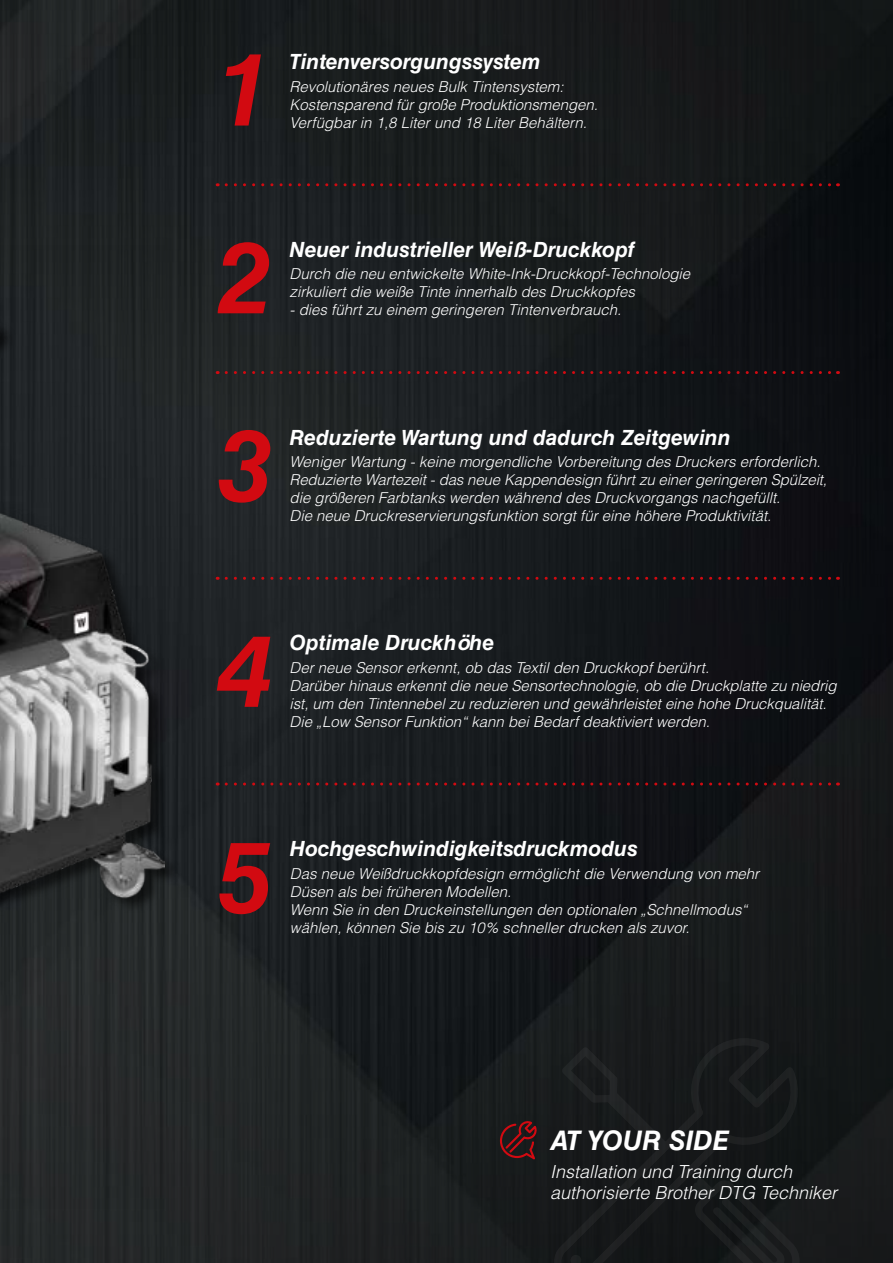
<style>
.page{position:relative;width:893px;height:1263px;background:#fff}
.page>*{position:absolute;margin:0;border:0;box-sizing:border-box;transform-origin:0 0}
.t1{font:italic 700 99.6px/205.8px "Helvetica LT Std";color:#d20a11}
.t2{font:italic 700 27px "Helvetica LT Std";color:#fff}
.t3{font:italic 700 21px "Helvetica LT Std";color:#fff}
.t4{font:italic 300 18px/21.6px "Helvetica LT Std";color:#fff}
.t5{font:italic 300 15px/18px "Helvetica LT Std";color:#fff}
</style>
<div class="page">
<img style="left:0;top:0;width:893px;height:1263px">
<img style="left:0;top:245px;width:165px;height:964px">
<div style="left:28px;top:515px;width:153px;height:398px;background:#000;opacity:.55"></div>
<svg style="left:552px;top:1033px;width:247px;height:230px;background:#161819"></svg>
<svg style="left:562px;top:1047px;width:107px;height:107px;background:#191b1c"></svg>
<svg style="left:693px;top:1178px;width:107px;height:85px;background:#171a1b"></svg>
<svg style="left:570px;top:1255px;width:11px;height:8px"></svg>
<svg style="left:500px;top:1120px;width:37px;height:39px"></svg>
<svg style="left:226px;top:183px;width:612px;height:3px;background:#441619"></svg>
<svg style="left:226px;top:371px;width:612px;height:3px;background:#46171a"></svg>
<svg style="left:226px;top:577px;width:612px;height:3px;background:#44161a"></svg>
<svg style="left:226px;top:782px;width:612px;height:3px;background:#3f1519"></svg>
<h1 class="t1" style="left:217px;top:-14px;width:57px">1</h1>
<h3 class="t3" style="left:290px;top:49px;width:252px">Tintenversorgungssystem</h3>
<p class="t5" style="left:290px;top:77px;width:310px">Revolutionäres neues Bulk Tintensystem:<br>Kostensparend für große Produktionsmengen.<br>Verfügbar in 1,8 Liter und 18 Liter Behältern.</p>
<h1 class="t1" style="left:217px;top:174px;width:57px">2</h1>
<h3 class="t3" style="left:290px;top:237px;width:347px">Neuer industrieller Weiß-Druckkopf</h3>
<p class="t5" style="left:290px;top:265px;width:402px">Durch die neu entwickelte White-Ink-Druckkopf-Technologie zirkuliert die weiße Tinte innerhalb des Druckkopfes</p>
<p class="t5" style="left:290px;top:301px;width:333px">- dies führt zu einem geringeren Tintenverbrauch.</p>
<h1 class="t1" style="left:217px;top:362px;width:57px">3</h1>
<h3 class="t3" style="left:290px;top:424px;width:442px">Reduzierte Wartung und dadurch Zeitgewinn</h3>
<p class="t5" style="left:290px;top:453px;width:539px">Weniger Wartung - keine morgendliche Vorbereitung des Druckers erforderlich.<br>Reduzierte Wartezeit - das neue Kappendesign führt zu einer geringeren Spülzeit, die größeren Farbtanks werden während des Druckvorgangs nachgefüllt.<br>Die neue Druckreservierungsfunktion sorgt für eine höhere Produktivität.</p>
<h1 class="t1" style="left:217px;top:567px;width:57px">4<br>5</h1>
<h3 class="t3" style="left:290px;top:630px;width:206px">Optimale Druckhöhe</h3>
<p class="t5" style="left:290px;top:659px;width:549px">Der neue Sensor erkennt, ob das Textil den Druckkopf berührt.<br>Darüber hinaus erkennt die neue Sensortechnologie, ob die Druckplatte zu niedrig ist, um den Tintennebel zu reduzieren und gewährleistet eine hohe Druckqualität.<br>Die „Low Sensor Funktion“ kann bei Bedarf deaktiviert werden.</p>
<h3 class="t3" style="left:290px;top:836px;width:349px">Hochgeschwindigkeitsdruckmodus</h3>
<p class="t5" style="left:290px;top:864px;width:471px">Das neue Weißdruckkopfdesign ermöglicht die Verwendung von mehr Düsen als bei früheren Modellen.<br>Wenn Sie in den Druckeinstellungen den optionalen „Schnellmodus“ wählen, können Sie bis zu 10% schneller drucken als zuvor.</p>
<h2 class="t2" style="left:550px;top:1124px;width:181px">AT YOUR SIDE</h2>
<p class="t4" style="left:550px;top:1160px;width:289px">Installation und Training durch authorisierte Brother DTG Techniker</p>
</div>
